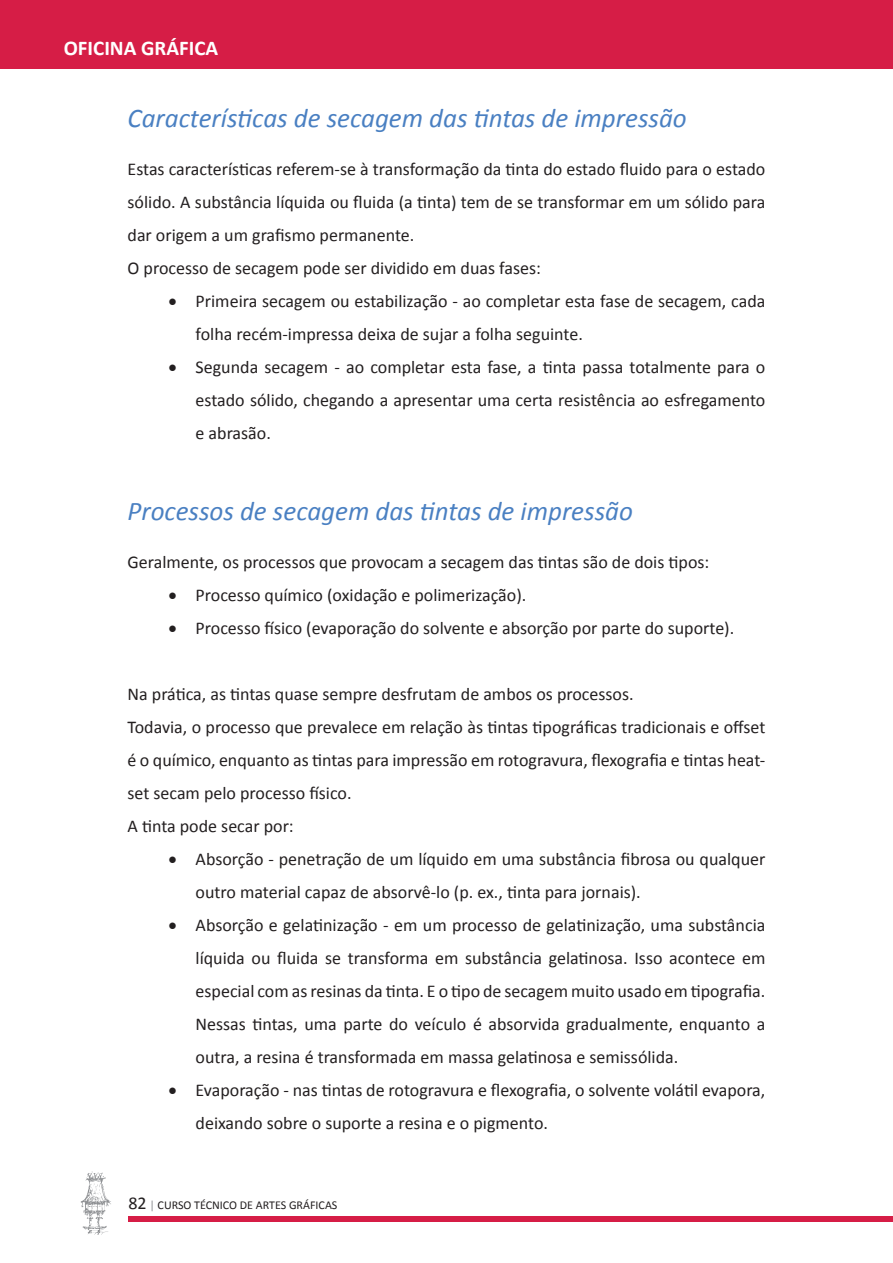
<style>
.page{position:relative;width:893px;height:1263px;background:#fff}
.page>*{position:absolute;margin:0;border:0;box-sizing:border-box;transform-origin:0 0}
.Tx_Subtítulo{font:italic 27px "Calibri";color:#4a80c2}
.t1{font:700 21px "Calibri";color:#fff}
.Tx_Normal{font:18px/33px "Calibri";color:#231f20;text-align:justify}
.t2{font:12px "Calibri";color:#231f20}
.s1{font-size:18px}
.s2{color:#8f9194}
</style>
<div class="page">
<div style="left:128px;top:1216px;width:765px;height:5px;background:#d61d46"></div>
<div style="left:0;top:0;width:893px;height:68px;background:#d61d46"></div>
<svg style="left:80px;top:1171px;width:31px;height:64px"></svg>
<p class="t1" style="left:64px;top:35px;width:156px">OFICINA GRÁFICA</p>
<p class="Tx_Subtítulo" style="left:128px;top:99px;width:561px">Características de secagem das tintas de impressão</p>
<p class="Tx_Normal" style="left:128px;top:152px;width:639px">Estas características referem-se à transformação da tinta do estado fluido para o estado sólido. A substância líquida ou fluida (a tinta) tem de se transformar em um sólido para dar origem a um grafismo permanente.</p>
<p class="Tx_Normal" style="left:128px;top:251px;width:415px">O processo de secagem pode ser dividido em duas fases:</p>
<p class="Tx_Normal" style="left:196px;top:284px;width:571px;text-indent:-27px">• Primeira secagem ou estabilização - ao completar esta fase de secagem, cada folha recém-impressa deixa de sujar a folha seguinte.</p>
<p class="Tx_Normal" style="left:196px;top:350px;width:571px;text-indent:-27px">• Segunda secagem - ao completar esta fase, a tinta passa totalmente para o estado sólido, chegando a apresentar uma certa resistência ao esfregamento e abrasão.</p>
<p class="Tx_Subtítulo" style="left:128px;top:492px;width:507px">Processos de secagem das tintas de impressão</p>
<p class="Tx_Normal" style="left:128px;top:545px;width:583px">Geralmente, os processos que provocam a secagem das tintas são de dois tipos:</p>
<p class="Tx_Normal" style="left:169px;top:578px;width:359px">• Processo químico (oxidação e polimerização).</p>
<p class="Tx_Normal" style="left:169px;top:611px;width:567px">• Processo físico (evaporação do solvente e absorção por parte do suporte).</p>
<p class="Tx_Normal" style="left:128px;top:677px;width:508px">Na prática, as tintas quase sempre desfrutam de ambos os processos.</p>
<p class="Tx_Normal" style="left:128px;top:710px;width:639px">Todavia, o processo que prevalece em relação às tintas tipográficas tradicionais e offset é o químico, enquanto as tintas para impressão em rotogravura, flexografia e tintas heat&shy;set secam pelo processo físico.</p>
<p class="Tx_Normal" style="left:128px;top:809px;width:168px">A tinta pode secar por:</p>
<p class="Tx_Normal" style="left:196px;top:842px;width:571px;text-indent:-27px">• Absorção - penetração de um líquido em uma substância fibrosa ou qualquer outro material capaz de absorvê-lo (p. ex., tinta para jornais).</p>
<p class="Tx_Normal" style="left:196px;top:908px;width:571px;text-indent:-27px">• Absorção e gelatinização - em um processo de gelatinização, uma substância líquida ou fluida se transforma em substância gelatinosa. Isso acontece em especial com as resinas da tinta. E o tipo de secagem muito usado em tipografia.<br>Nessas tintas, uma parte do veículo é absorvida gradualmente, enquanto a outra, a resina é transformada em massa gelatinosa e semissólida.</p>
<p class="Tx_Normal" style="left:196px;top:1073px;width:571px;text-indent:-27px">• Evaporação - nas tintas de rotogravura e flexografia, o solvente volátil evapora, deixando sobre o suporte a resina e o pigmento.</p>
<p class="t2" style="left:128px;top:1197px;width:211px"><span class="s1">82</span> <span class="s2">|</span> CURSO TÉCNICO DE ARTES GRÁFICAS</p>
</div>
